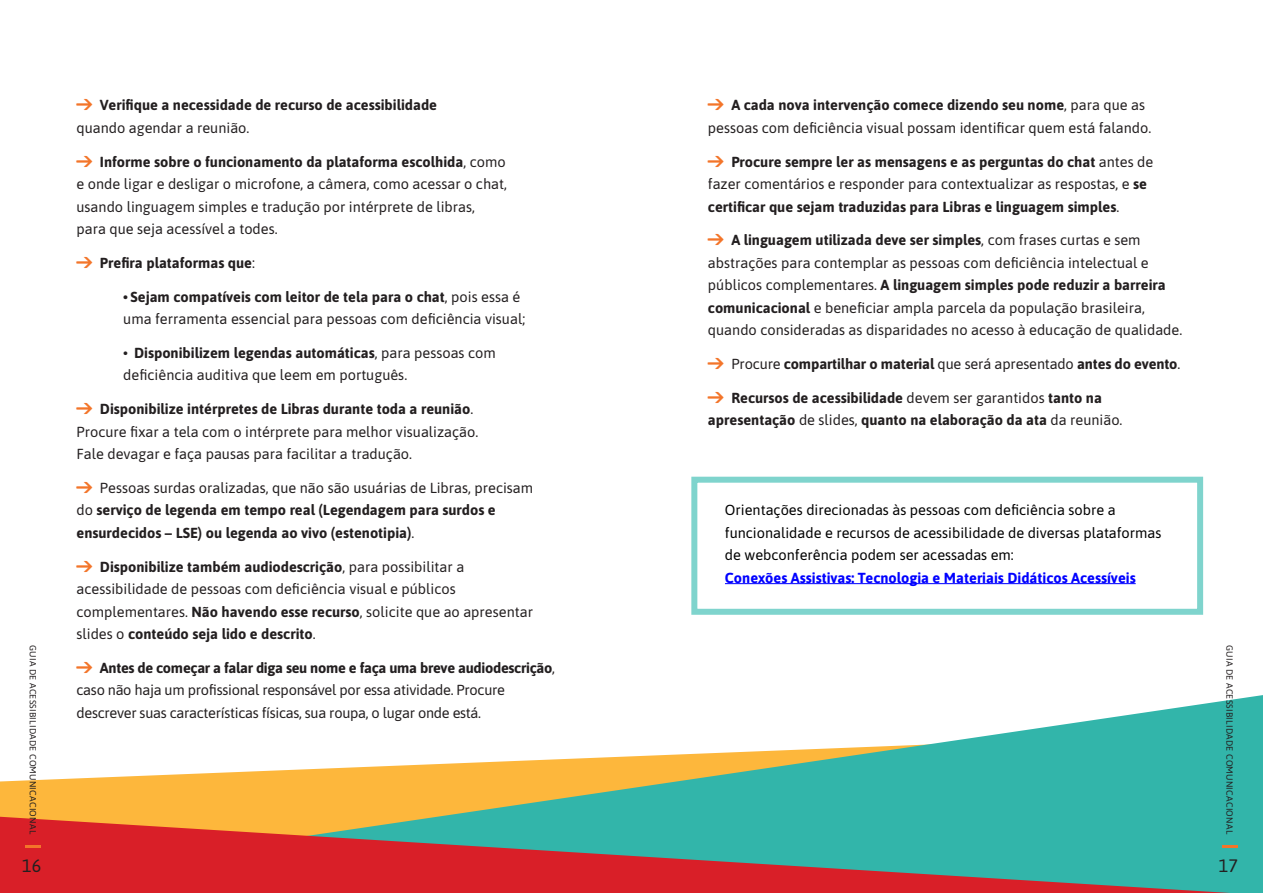
<style>
.page{position:relative;width:1263px;height:893px;background:#fff}
.page>*{position:absolute;margin:0;border:0;box-sizing:border-box;transform-origin:0 0}
.t1{font:18px "Asap";color:#231f20}
.t2{font:14.55px/22.5px "Asap";color:#231f20}
.t3{font:700 14.55px/22.5px "Asap";color:#231f20}
.box{font:14.55px/22.5px "Asap";color:#000}
.t4{font:14.55px/22.5px "Asap";letter-spacing:-.02em;color:#231f20}
.t5{font:9px "Asap";letter-spacing:.025em;color:#231f20}
.s1{font-size:21px;color:#f3752a}
.s2{font-weight:400}
.s3{font-weight:700;font-size:21px;color:#f3752a}
.s4{font-weight:700}
.s5{font-weight:700;color:#00f}
</style>
<div class="page">
<div style="left:691px;top:477px;width:512px;height:138px;background:#fff;border:6px solid #7fd4cd"></div>
<hr style="left:725px;top:583px;width:411px;height:1px;background:#00f">
<div style="left:0;top:779px;width:63px;height:38px;background:#fdb73c"></div>
<svg style="left:63px;top:695px;width:1200px;height:198px"></svg>
<svg style="left:0;top:817px;width:1230px;height:76px;background:#8e6963"></svg>
<svg style="left:1222px;top:846px;width:15px;height:2px"></svg>
<svg style="left:25px;top:846px;width:16px;height:2px"></svg>
<p class="t5" style="left:39px;top:645px;width:190px;rotate:90deg">GUIA DE ACESSIBILIDADE COMUNICACIONAL</p>
<p class="t1" style="left:22px;top:853px;width:21px">16</p>
<p class="t3" style="left:77px;top:93px;width:362px"><span class="s1">→</span> Verifique a necessidade de recurso de acessibilidade <span class="s2">quando agendar a reunião.</span></p>
<p class="t2" style="left:77px;top:149px;width:432px"><span class="s3">→</span> <span class="s4">Informe sobre o funcionamento da plataforma escolhida</span>, como e onde ligar e desligar o microfone, a câmera, como acessar o chat, usando linguagem simples e tradução por intérprete de libras, para que seja acessível a todes.</p>
<p class="t3" style="left:77px;top:251px;width:180px"><span class="s1">→</span> Prefira plataformas que<span class="s2">:</span></p>
<p class="t2" style="left:123px;top:284px;width:403px"><span class="s4">• Sejam compatíveis com leitor de tela para o chat</span>, pois essa é uma ferramenta essencial para pessoas com deficiência visual;</p>
<p class="t2" style="left:123px;top:341px;width:374px">• <span class="s4">Disponibilizem legendas automáticas</span>, para pessoas com deficiência auditiva que leem em português.</p>
<p class="t2" style="left:77px;top:397px;width:403px"><span class="s3">→</span> <span class="s4">Disponibilize intérpretes de Libras durante toda a reunião</span>.<br>Procure fixar a tela com o intérprete para melhor visualização.<br>Fale devagar e faça pausas para facilitar a tradução.</p>
<p class="t3" style="left:77px;top:476px;width:458px"><span class="s1">→</span> <span class="s2">Pessoas surdas oralizadas, que não são usuárias de Libras, precisam do</span> serviço de legenda em tempo real (Legendagem para surdos e ensurdecidos – LSE) ou legenda ao vivo (estenotipia)<span class="s2">.</span></p>
<p class="t2" style="left:77px;top:554px;width:458px"><span class="s3">→</span> <span class="s4">Disponibilize também audiodescrição</span>, para possibilitar a acessibilidade de pessoas com deficiência visual e públicos complementares. <span class="s4">Não havendo esse recurso</span>, solicite que ao apresentar slides o <span class="s4">conteúdo seja lido e descrito</span>.</p>
<p class="t4" style="left:77px;top:656px;width:480px"><span class="s3">→</span> <span class="s4">Antes de começar a falar diga seu nome e faça uma breve audiodescrição</span>, caso não haja um profissional responsável por essa atividade. Procure descrever suas características físicas, sua roupa, o lugar onde está.</p>
<p class="t2" style="left:708px;top:93px;width:445px"><span class="s3">→</span> <span class="s4">A cada nova intervenção comece dizendo seu nome</span>, para que as pessoas com deficiência visual possam identificar quem está falando.</p>
<p class="t3" style="left:708px;top:149px;width:447px"><span class="s1">→</span> Procure sempre ler as mensagens e as perguntas do chat <span class="s2">antes de fazer comentários e responder para contextualizar as respostas, e</span> se certificar que sejam traduzidas para Libras e linguagem simples<span class="s2">.</span></p>
<p class="t2" style="left:708px;top:228px;width:476px"><span class="s3">→</span> <span class="s4">A linguagem utilizada deve ser simples</span>, com frases curtas e sem abstrações para contemplar as pessoas com deficiência intelectual e públicos complementares. <span class="s4">A linguagem simples pode reduzir a barreira comunicacional</span> e beneficiar ampla parcela da população brasileira, quando consideradas as disparidades no acesso à educação de qualidade.</p>
<p class="t3" style="left:708px;top:352px;width:474px"><span class="s1">→</span> <span class="s2">Procure</span> compartilhar o material <span class="s2">que será apresentado</span> antes do evento<span class="s2">.</span></p>
<p class="t3" style="left:708px;top:386px;width:416px"><span class="s1">→</span> Recursos de acessibilidade <span class="s2">devem ser garantidos</span> tanto na apresentação <span class="s2">de slides,</span> quanto na elaboração da ata <span class="s2">da reunião.</span></p>
<p class="box" style="left:725px;top:498px;width:438px">Orientações direcionadas às pessoas com deficiência sobre a funcionalidade e recursos de acessibilidade de diversas plataformas de webconferência podem ser acessadas em:<br><span class="s5">Conexões Assistivas: Tecnologia e Materiais Didáticos Acessíveis</span></p>
<p class="t5" style="left:1236px;top:645px;width:190px;rotate:90deg">GUIA DE ACESSIBILIDADE COMUNICACIONAL</p>
<p class="t1" style="left:1219px;top:853px;width:21px">17</p>
</div>
